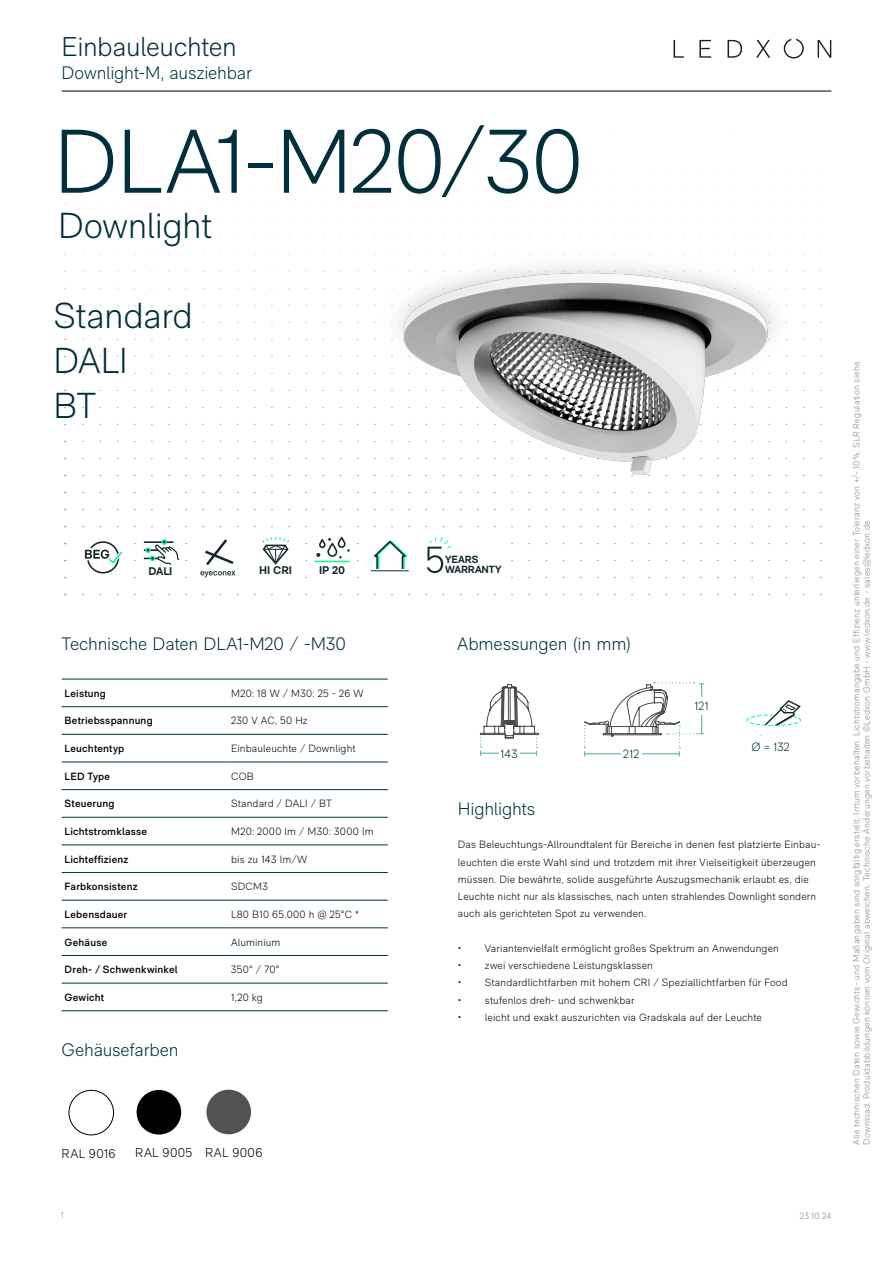
<style>
.page{position:relative;width:893px;height:1263px;background:#fff}
.page>*{position:absolute;margin:0;border:0;box-sizing:border-box;transform-origin:0 0}
.t1{font:300 90px "RM Neue";letter-spacing:-.02em;color:#00303b}
.t2{font:300 36px/45px "RM Neue";letter-spacing:-.015em;color:#00303b}
.t3{font:300 27px "RM Neue";letter-spacing:-.015em;color:#00303b}
.t4{font:300 18px "RM Neue";letter-spacing:-.01em;color:#00303b}
.t5{font:300 12.75px "RM Neue";letter-spacing:.025em;color:#000}
.t6{font:300 12px "RM Neue";letter-spacing:.015em;color:#00303b}
.t7{font:700 11.1px "RM Neue";letter-spacing:-.01em;color:#132829}
.t8{font:300 10.5px/17.2px "RM Neue";letter-spacing:.015em;color:#000}
.t9{font:600 10.5px "RM Neue";letter-spacing:.02em;color:#000}
.t10{font:700 10.35px "RM Neue";letter-spacing:-.01em;color:#132829}
.t11{font:300 9px/10.5px "RM Neue";letter-spacing:.02em;color:#878786}
.t12{font:300 9px "RM Neue";color:#878787}
</style>
<div class="page">
<svg style="left:674px;top:40px;width:10px;height:18px"></svg>
<svg style="left:699px;top:40px;width:12px;height:18px"></svg>
<svg style="left:727px;top:40px;width:15px;height:18px"></svg>
<svg style="left:756px;top:40px;width:14px;height:18px"></svg>
<svg style="left:818px;top:40px;width:13px;height:18px"></svg>
<svg style="left:784px;top:39px;width:20px;height:19px"></svg>
<svg style="left:100px;top:169px;width:704px;height:1px"></svg>
<svg style="left:83px;top:186px;width:738px;height:1px"></svg>
<svg style="left:83px;top:203px;width:738px;height:1px"></svg>
<svg style="left:83px;top:220px;width:738px;height:1px"></svg>
<svg style="left:83px;top:237px;width:739px;height:1px"></svg>
<svg style="left:82px;top:254px;width:740px;height:1px"></svg>
<svg style="left:82px;top:271px;width:740px;height:1px"></svg>
<svg style="left:82px;top:288px;width:740px;height:1px"></svg>
<svg style="left:82px;top:305px;width:740px;height:1px"></svg>
<svg style="left:82px;top:322px;width:740px;height:1px"></svg>
<svg style="left:82px;top:339px;width:740px;height:1px"></svg>
<svg style="left:82px;top:356px;width:740px;height:1px"></svg>
<svg style="left:82px;top:373px;width:740px;height:1px"></svg>
<svg style="left:82px;top:390px;width:740px;height:1px"></svg>
<svg style="left:82px;top:407px;width:740px;height:1px"></svg>
<svg style="left:82px;top:424px;width:740px;height:1px"></svg>
<svg style="left:82px;top:441px;width:740px;height:1px"></svg>
<svg style="left:82px;top:458px;width:740px;height:1px"></svg>
<svg style="left:82px;top:475px;width:740px;height:1px"></svg>
<svg style="left:82px;top:492px;width:740px;height:1px"></svg>
<svg style="left:82px;top:509px;width:740px;height:1px"></svg>
<svg style="left:82px;top:526px;width:740px;height:1px"></svg>
<svg style="left:82px;top:594px;width:740px;height:1px"></svg>
<img style="left:355px;top:220px;width:459px;height:274px">
<hr style="left:62px;top:679px;width:166px;height:1px;background:#00303b">
<hr style="left:228px;top:679px;width:160px;height:1px;background:#00303b">
<hr style="left:62px;top:706px;width:166px;height:1px;background:#00303b">
<hr style="left:228px;top:706px;width:160px;height:1px;background:#00303b">
<hr style="left:62px;top:734px;width:166px;height:1px;background:#00303b">
<hr style="left:228px;top:734px;width:160px;height:1px;background:#00303b">
<hr style="left:62px;top:762px;width:166px;height:1px;background:#00303b">
<hr style="left:228px;top:762px;width:160px;height:1px;background:#00303b">
<hr style="left:62px;top:789px;width:166px;height:1px;background:#00303b">
<hr style="left:228px;top:789px;width:160px;height:1px;background:#00303b">
<hr style="left:62px;top:817px;width:166px;height:1px;background:#00303b">
<hr style="left:228px;top:817px;width:160px;height:1px;background:#00303b">
<hr style="left:62px;top:845px;width:166px;height:1px;background:#00303b">
<hr style="left:228px;top:845px;width:160px;height:1px;background:#00303b">
<hr style="left:62px;top:872px;width:166px;height:1px;background:#00303b">
<hr style="left:228px;top:872px;width:160px;height:1px;background:#00303b">
<hr style="left:62px;top:900px;width:166px;height:1px;background:#00303b">
<hr style="left:228px;top:900px;width:160px;height:1px;background:#00303b">
<hr style="left:62px;top:927px;width:166px;height:1px;background:#00303b">
<hr style="left:228px;top:927px;width:160px;height:1px;background:#00303b">
<hr style="left:62px;top:955px;width:166px;height:1px;background:#00303b">
<hr style="left:228px;top:955px;width:160px;height:1px;background:#00303b">
<hr style="left:62px;top:983px;width:166px;height:1px;background:#00303b">
<hr style="left:228px;top:983px;width:160px;height:1px;background:#00303b">
<hr style="left:62px;top:1010px;width:166px;height:1px;background:#00303b">
<hr style="left:228px;top:1010px;width:160px;height:1px;background:#00303b">
<svg style="left:84px;top:536px;width:738px;height:42px"></svg>
<hr style="left:371px;top:570px;width:38px;height:1px;background:#132829">
<hr style="left:62px;top:91px;width:769px;height:1px;background:#000">
<div style="left:137px;top:1090px;width:44px;height:44px;background:#000;border-radius:50%"></div>
<div style="left:69px;top:1090px;width:45px;height:45px;border:1px solid #000;border-radius:50%"></div>
<div style="left:206px;top:1090px;width:45px;height:44px;background:#525251;border-radius:50%"></div>
<hr style="left:492px;top:757px;width:34px;height:1px;background:#b3b2b2">
<svg style="left:480px;top:684px;width:59px;height:72px"></svg>
<svg style="left:746px;top:700px;width:56px;height:33px"></svg>
<div style="left:499px;top:748px;width:20px;height:11px;background:#fff"></div>
<svg style="left:584px;top:682px;width:120px;height:74px"></svg>
<h3 class="t3" style="left:62px;top:31px;width:177px">Einbauleuchten</h3>
<h3 class="t4" style="left:62px;top:62px;width:192px">Downlight-M, ausziehbar</h3>
<h1 class="t1" style="left:54px;top:108px;width:531px">DLA1-M20/30</h1>
<h2 class="t2" style="left:58px;top:202px;width:155px">Downlight</h2>
<h2 class="t2" style="left:54px;top:292px;width:141px">Standard<br>DALI<br>BT</h2>
<p class="t7" style="left:149px;top:565px;width:25px">DALI</p>
<p class="t7" style="left:259px;top:563px;width:34px">HI CRI</p>
<p class="t10" style="left:445px;top:552px;width:35px">YEARS</p>
<p class="t7" style="left:319px;top:563px;width:27px">IP 20</p>
<p class="t10" style="left:445px;top:563px;width:58px">WARRANTY</p>
<h3 class="t4" style="left:62px;top:632px;width:286px">Technische Daten DLA1-M20 / -M30</h3>
<p class="t9" style="left:65px;top:687px;width:43px">Leistung</p>
<p class="t8" style="left:231px;top:684px;width:134px">M20: 18 W / M30: 25 - 26 W</p>
<p class="t9" style="left:65px;top:714px;width:90px">Betriebsspannung</p>
<p class="t8" style="left:231px;top:712px;width:78px">230 V AC, 50 Hz</p>
<p class="t9" style="left:65px;top:742px;width:61px">Leuchtentyp</p>
<p class="t8" style="left:231px;top:740px;width:126px">Einbauleuchte / Downlight</p>
<p class="t9" style="left:65px;top:770px;width:47px">LED Type</p>
<p class="t8" style="left:231px;top:767px;width:24px">COB</p>
<p class="t9" style="left:65px;top:797px;width:51px">Steuerung</p>
<p class="t8" style="left:231px;top:795px;width:102px">Standard / DALI / BT</p>
<p class="t9" style="left:65px;top:825px;width:84px">Lichtstromklasse</p>
<p class="t8" style="left:231px;top:823px;width:144px">M20: 2000 lm / M30: 3000 lm</p>
<p class="t9" style="left:65px;top:853px;width:65px">Lichteffizienz</p>
<p class="t8" style="left:231px;top:850px;width:78px">bis zu 143 lm/W</p>
<p class="t9" style="left:65px;top:880px;width:74px">Farbkonsistenz</p>
<p class="t8" style="left:231px;top:878px;width:38px">SDCM3</p>
<p class="t9" style="left:65px;top:908px;width:64px">Lebensdauer</p>
<p class="t8" style="left:231px;top:905px;width:129px">L80 B10 65.000 h @ 25°C *</p>
<p class="t9" style="left:65px;top:935px;width:44px">Gehäuse</p>
<p class="t8" style="left:231px;top:933px;width:51px">Aluminium</p>
<p class="t9" style="left:65px;top:963px;width:114px">Dreh- / Schwenkwinkel</p>
<p class="t8" style="left:231px;top:961px;width:50px">350° / 70°</p>
<p class="t9" style="left:65px;top:991px;width:41px">Gewicht</p>
<p class="t8" style="left:231px;top:988px;width:33px">1,20 kg</p>
<h3 class="t4" style="left:62px;top:1039px;width:118px">Gehäusefarben</h3>
<p class="t5" style="left:62px;top:1145px;width:55px">RAL 9016</p>
<p class="t5" style="left:205px;top:1145px;width:59px">RAL 9006</p>
<p class="t5" style="left:135px;top:1145px;width:59px">RAL 9005</p>
<h3 class="t4" style="left:457px;top:633px;width:175px">Abmessungen (in mm)</h3>
<p class="t6" style="left:500px;top:746px;width:19px">143</p>
<p class="t6" style="left:623px;top:747px;width:18px">212</p>
<p class="t6" style="left:694px;top:699px;width:16px">121</p>
<p class="t6" style="left:751px;top:740px;width:40px">Ø = 132</p>
<h3 class="t4" style="left:458px;top:798px;width:79px">Highlights</h3>
<p class="t8" style="left:458px;top:836px;width:364px">Das Beleuchtungs-Allroundtalent für Bereiche in denen fest platzierte Einbau&shy;leuchten die erste Wahl sind und trotzdem mit ihrer Vielseitigkeit überzeugen müssen. Die bewährte, solide ausgeführte Auszugsmechanik erlaubt es, die Leuchte nicht nur als klassisches, nach unten strahlendes Downlight sondern auch als gerichteten Spot zu verwenden.</p>
<p class="t8" style="left:458px;top:939px;width:323px">• Variantenvielfalt ermöglicht großes Spektrum an Anwendungen</p>
<p class="t8" style="left:458px;top:957px;width:197px">• zwei verschiedene Leistungsklassen</p>
<p class="t8" style="left:458px;top:974px;width:331px">• Standardlichtfarben mit hohem CRI / Speziallichtfarben für Food</p>
<p class="t8" style="left:458px;top:991px;width:178px">• stufenlos dreh- und schwenkbar</p>
<p class="t8" style="left:458px;top:1008px;width:306px">• leicht und exakt auszurichten via Gradskala auf der Leuchte</p>
<p class="t11" style="left:851px;top:1144px;width:784px;rotate:-90deg">Alle technischen Daten sowie Gewichts- und Maßangaben sind sorgfältig erstellt. Irrtum vorbehalten. Lichtstromangabe und Effizienz unterliegen einer Toleranz von +/- 10%. SLR Regulation siehe<br>Download. Produktabbildungen können vom Original abweichen. Technische Änderungen vorbehalten ©Ledxon GmbH - www.ledxon.de - sales@ledxon.de</p>
<p class="t11" style="left:61px;top:1209px;width:4px">1</p>
<p class="t12" style="left:800px;top:1210px;width:33px">23.10.24</p>
</div>
